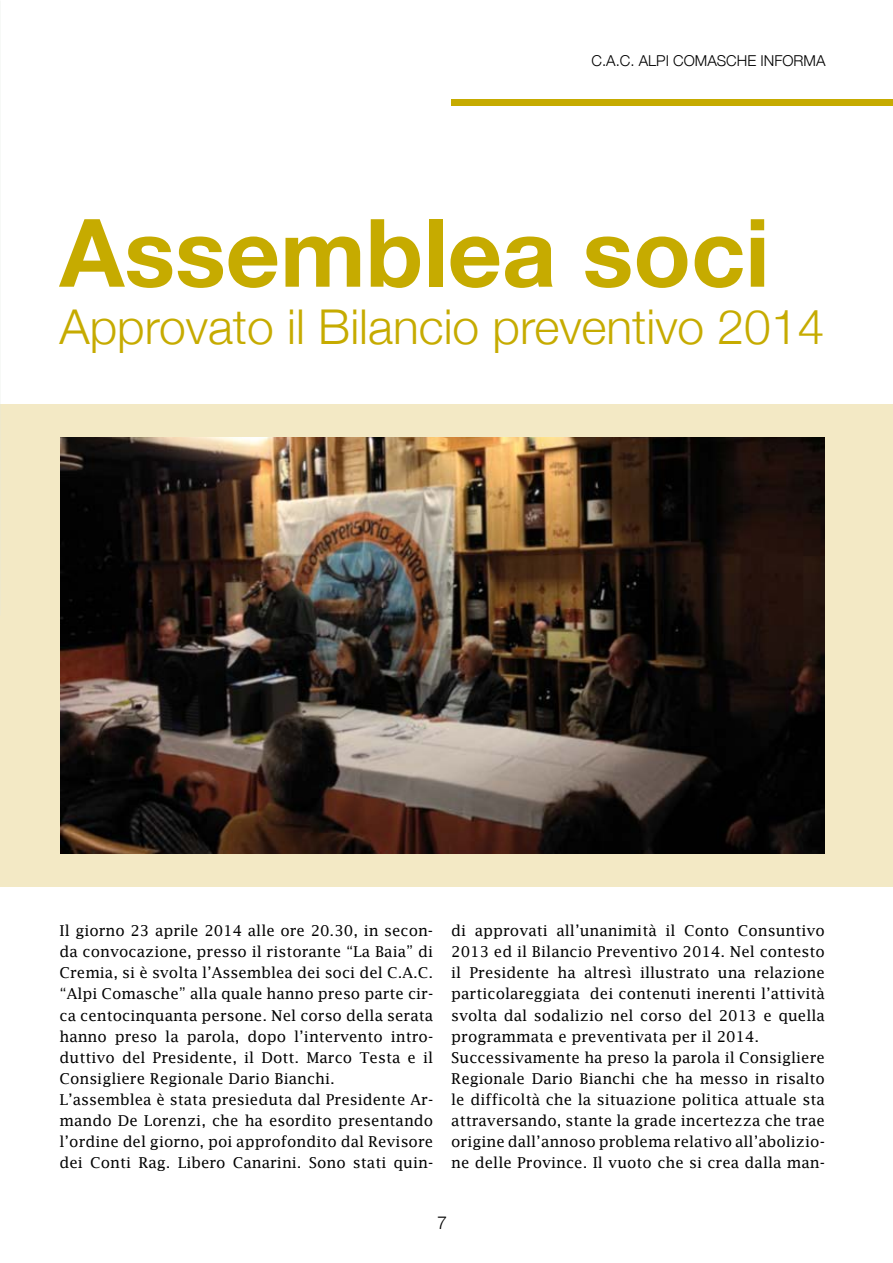
<style>
.page{position:relative;width:893px;height:1263px;background:#fff}
.page>*{position:absolute;margin:0;border:0;box-sizing:border-box;transform-origin:0 0}
.t1{font:700 94.5px "Helvetica Neue";color:#c6ab00}
.t2{font:300 48px "Helvetica Neue";color:#c6ab00}
.t3{font:300 18px "Helvetica Neue";color:#000}
.t4{font:15px/21px "Lucida Fax";color:#000}
.t5{font:300 15px "Helvetica Neue";color:#000}
</style>
<div class="page">
<div style="left:451px;top:99px;width:442px;height:7px;background:#c6ab00"></div>
<div style="left:0;top:404px;width:893px;height:483px;background:#f3e9c5"></div>
<img style="left:60px;top:437px;width:765px;height:417px">
<p class="t5" style="left:591px;top:48px;width:235px">C.A.C. ALPI COMASCHE INFORMA</p>
<h1 class="t1" style="left:60px;top:179px;width:712px">Assemblea soci</h1>
<h2 class="t2" style="left:60px;top:288px;width:766px">Approvato il Bilancio preventivo 2014</h2>
<p class="t4" style="left:60px;top:920px;width:375px">Il giorno 23 aprile 2014 alle ore 20.30, in secon&shy;da convocazione, presso il ristorante “La Baia” di Cremia, si è svolta l’Assemblea dei soci del C.A.C. “Alpi Comasche” alla quale hanno preso parte cir&shy;ca centocinquanta persone. Nel corso della serata hanno preso la parola, dopo l’intervento intro&shy;duttivo del Presidente, il Dott. Marco Testa e il Consigliere Regionale Dario Bianchi.<br>L’assemblea è stata presieduta dal Presidente Ar&shy;mando De Lorenzi, che ha esordito presentando l’ordine del giorno, poi approfondito dal Revisore dei Conti Rag. Libero Canarini. Sono stati quin-</p>
<p class="t4" style="left:451px;top:920px;width:375px">di approvati all’unanimità il Conto Consuntivo 2013 ed il Bilancio Preventivo 2014. Nel contesto il Presidente ha altresì illustrato una relazione particolareggiata dei contenuti inerenti l’attività svolta dal sodalizio nel corso del 2013 e quella programmata e preventivata per il 2014.<br>Successivamente ha preso la parola il Consigliere Regionale Dario Bianchi che ha messo in risalto le difficoltà che la situazione politica attuale sta attraversando, stante la grade incertezza che trae origine dall’annoso problema relativo all’abolizio&shy;ne delle Province. Il vuoto che si crea dalla man-</p>
<p class="t3" style="left:437px;top:1208px;width:12px">7</p>
</div>
